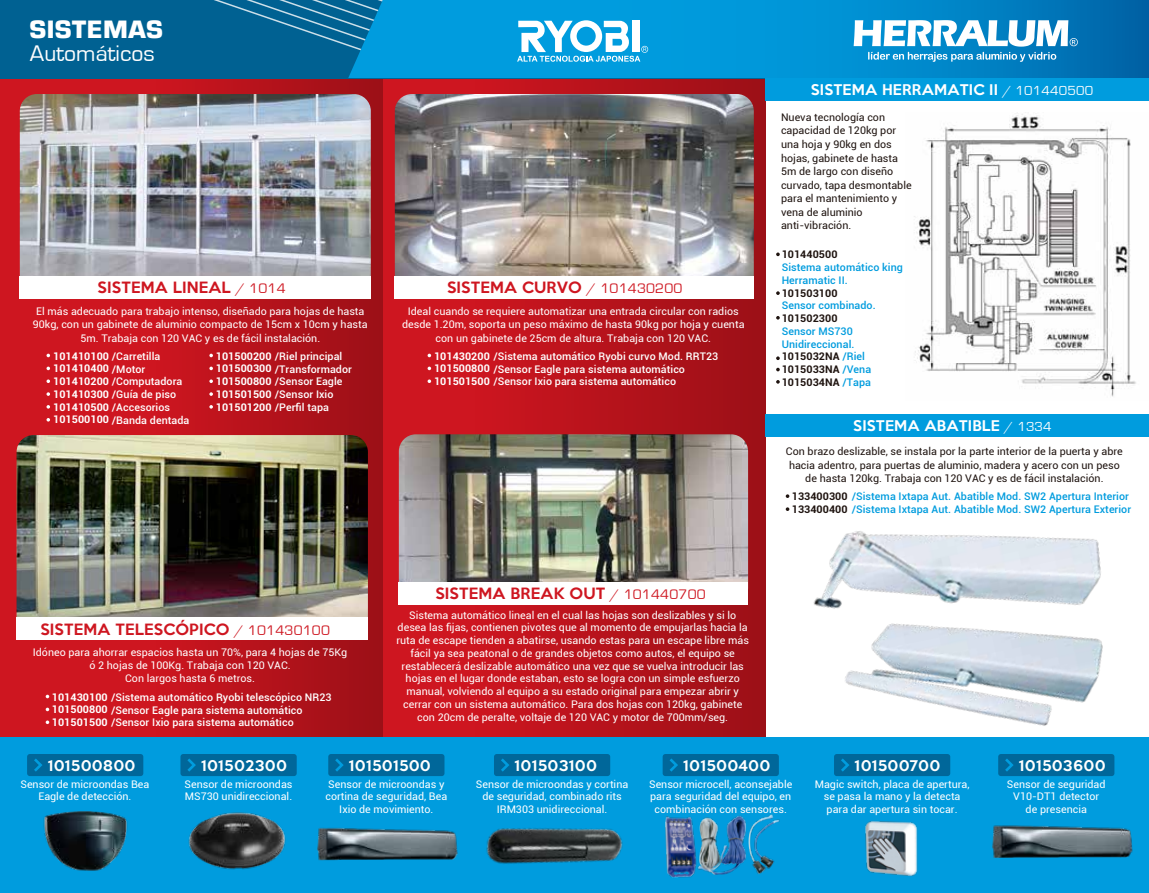
<style>
.page{position:relative;width:1149px;height:893px;background:#fff}
.page>*{position:absolute;margin:0;border:0;box-sizing:border-box;transform-origin:0 0}
.t1{font:23.25px "Eurostile";color:#fff}
.t2{font:700 23.25px "Eurostile";letter-spacing:.015em;color:#fff}
.t3{font:500 14.25px "Keep Calm";letter-spacing:.015em;color:#ce1620}
.t4{font:500 13.5px "Keep Calm";letter-spacing:.015em;color:#fff}
.t5{font:10.5px/12.6px "Roboto";color:#fff;text-align:center}
.t6{font:500 10.5px/12.8px "Roboto";letter-spacing:.005em;color:#fff}
.t7{font:10.5px/13.5px "Roboto";color:#1f1410;text-align:center}
.t8{font:500 10.5px/12.8px "Roboto";letter-spacing:.005em;color:#009cde}
.t9{font:700 10.5px "Roboto";letter-spacing:.005em;color:#1f1410}
.s1{font-family:"Eurostile";font-weight:400}
.s2{font-weight:700}
.s3{font-weight:700;color:#1f1410}
</style>
<div class="page">
<img style="left:914px;top:114px;width:222px;height:283px">
<div style="left:0;top:78px;width:765px;height:659px;background:#ce1620"></div>
<div style="left:154px;top:78px;width:229px;height:659px;background:linear-gradient(to right,#cd151f,#9c1118)"></div>
<div style="left:472px;top:78px;width:293px;height:659px;background:linear-gradient(to right,#ce151f,#9b1017)"></div>
<img style="left:813px;top:531px;width:290px;height:195px">
<div style="left:0;top:0;width:1148px;height:78px;background:#006192"></div>
<svg style="left:214px;top:0;width:134px;height:46px"></svg>
<svg style="left:348px;top:0;width:800px;height:78px;background:#018fd0"></svg>
<svg style="left:853px;top:20px;width:224px;height:42px;background:#6fb8de"></svg>
<svg style="left:517px;top:20px;width:131px;height:42px;background:#72c8ec"></svg>
<img style="left:20px;top:94px;width:350px;height:182px">
<img style="left:394px;top:94px;width:359px;height:182px">
<div style="left:20px;top:276px;width:350px;height:23px;background:#fff"></div>
<svg style="left:46px;top:354px;width:4px;height:3px"></svg>
<svg style="left:46px;top:367px;width:4px;height:3px"></svg>
<svg style="left:46px;top:379px;width:4px;height:4px"></svg>
<svg style="left:46px;top:392px;width:4px;height:4px"></svg>
<svg style="left:46px;top:405px;width:4px;height:4px"></svg>
<svg style="left:46px;top:418px;width:4px;height:4px"></svg>
<svg style="left:209px;top:354px;width:4px;height:3px"></svg>
<svg style="left:209px;top:367px;width:4px;height:3px"></svg>
<svg style="left:209px;top:379px;width:4px;height:4px"></svg>
<svg style="left:209px;top:392px;width:4px;height:4px"></svg>
<svg style="left:209px;top:405px;width:4px;height:4px"></svg>
<div style="left:394px;top:276px;width:359px;height:23px;background:#fff"></div>
<svg style="left:427px;top:354px;width:4px;height:3px"></svg>
<svg style="left:427px;top:367px;width:4px;height:3px"></svg>
<svg style="left:427px;top:379px;width:4px;height:4px"></svg>
<div style="left:0;top:737px;width:1148px;height:156px;background:#009cde"></div>
<div style="left:27px;top:754px;width:116px;height:22px;background:#00679a"></div>
<img style="left:43px;top:811px;width:85px;height:60px">
<div style="left:180px;top:754px;width:116px;height:22px;background:#00679a"></div>
<img style="left:188px;top:812px;width:98px;height:58px">
<div style="left:328px;top:754px;width:116px;height:22px;background:#00679a"></div>
<img style="left:317px;top:828px;width:141px;height:33px">
<div style="left:494px;top:754px;width:116px;height:22px;background:#00679a"></div>
<img style="left:486px;top:828px;width:137px;height:36px">
<div style="left:662px;top:754px;width:116px;height:22px;background:#00679a"></div>
<img style="left:665px;top:814px;width:115px;height:64px">
<div style="left:998px;top:754px;width:115px;height:22px;background:#00679a"></div>
<div style="left:834px;top:754px;width:115px;height:22px;background:#00679a"></div>
<img style="left:865px;top:821px;width:53px;height:56px">
<img style="left:992px;top:825px;width:141px;height:33px">
<div style="left:765px;top:414px;width:383px;height:22px;background:#009cde"></div>
<svg style="left:785px;top:494px;width:4px;height:4px"></svg>
<svg style="left:785px;top:507px;width:4px;height:4px"></svg>
<svg style="left:776px;top:291px;width:3px;height:4px"></svg>
<svg style="left:776px;top:380px;width:3px;height:4px"></svg>
<div style="left:765px;top:78px;width:383px;height:23px;background:#009cde"></div>
<svg style="left:46px;top:720px;width:3px;height:4px"></svg>
<img style="left:17px;top:435px;width:351px;height:182px">
<div style="left:17px;top:617px;width:351px;height:23px;background:#fff"></div>
<img style="left:399px;top:434px;width:348px;height:148px">
<div style="left:399px;top:582px;width:348px;height:23px;background:#fff"></div>
<h1 class="t2" style="left:29px;top:15px;width:135px">SISTEMAS</h1>
<h1 class="t1" style="left:30px;top:41px;width:126px">Automáticos</h1>
<h2 class="t3" style="left:98px;top:275px;width:189px">SISTEMA LINEAL <span class="s1">/ 1014</span></h2>
<p class="t5" style="left:33px;top:304px;width:336px;line-height:13.5px">El más adecuado para trabajo intenso, diseñado para hojas de hasta<br>90kg, con un gabinete de aluminio compacto de 15cm x 10cm y hasta<br>5m. Trabaja con 120 VAC y es de fácil instalación.</p>
<p class="t6" style="left:53px;top:349px;width:138px"><span class="s2">101410100</span> /Carretilla<br><span class="s2">101410400</span> /Motor<br><span class="s2">101410200</span> /Computadora<br><span class="s2">101410300</span> /Guía de piso<br><span class="s2">101410500</span> /Accesorios<br><span class="s2">101500100</span> /Banda dentada</p>
<p class="t6" style="left:216px;top:349px;width:138px"><span class="s2">101500200</span> /Riel principal<br><span class="s2">101500300</span> /Transformador<br><span class="s2">101500800</span> /Sensor Eagle<br><span class="s2">101501500</span> /Sensor Ixio<br><span class="s2">101501200</span> /Perfil tapa</p>
<h2 class="t3" style="left:447px;top:275px;width:237px">SISTEMA CURVO <span class="s1">/ 101430200</span></h2>
<p class="t5" style="left:402px;top:304px;width:344px;line-height:13.5px">Ideal cuando se requiere automatizar una entrada circular con radios desde 1.20m, soporta un peso máximo de hasta 90kg por hoja y cuenta con un gabinete de 25cm de altura. Trabaja con 120 VAC.</p>
<p class="t6" style="left:434px;top:349px;width:285px"><span class="s2">101430200</span> /Sistema automático Ryobi curvo Mod. RRT23<br><span class="s2">101500800</span> /Sensor Eagle para sistema automático<br><span class="s2">101501500</span> /Sensor Ixio para sistema automático</p>
<p class="t4" style="left:810px;top:78px;width:284px">SISTEMA HERRAMATIC II <span class="s1">/ 101440500</span></p>
<p class="t7" style="left:780px;top:110px;width:132px;text-align:left">Nueva tecnología con capacidad de 120kg por una hoja y 90kg en dos hojas, gabinete de hasta<br>5m de largo con diseño curvado, tapa desmontable para el mantenimiento y vena de aluminio anti-vibración.</p>
<p class="t9" style="left:781px;top:247px;width:57px">101440500</p>
<p class="t8" style="left:781px;top:261px;width:123px">Sistema automático king<br>Herramatic II.</p>
<p class="t9" style="left:781px;top:285px;width:57px">101503100</p>
<p class="t8" style="left:781px;top:299px;width:95px">Sensor combinado.</p>
<p class="t9" style="left:781px;top:311px;width:57px">101502300</p>
<p class="t8" style="left:781px;top:324px;width:91px">Sensor MS730<br>Unidireccional.<br><span class="s3">1015032NA</span> /Riel<br><span class="s3">1015033NA</span> /Vena<br><span class="s3">1015034NA</span> /Tapa</p>
<p class="t4" style="left:853px;top:414px;width:200px">SISTEMA ABATIBLE <span class="s1">/ 1334</span></p>
<p class="t7" style="left:785px;top:444px;width:338px">Con brazo deslizable, se instala por la parte interior de la puerta y abre hacia adentro, para puertas de aluminio, madera y acero con un peso de hasta 120kg. Trabaja con 120 VAC y es de fácil instalación.</p>
<p class="t8" style="left:791px;top:490px;width:341px"><span class="s3">133400300</span> /Sistema Ixtapa Aut. Abatible Mod. SW2 Apertura Interior<br><span class="s3">133400400</span> /Sistema Ixtapa Aut. Abatible Mod. SW2 Apertura Exterior</p>
<h2 class="t3" style="left:435px;top:581px;width:272px">SISTEMA BREAK OUT <span class="s1">/ 101440700</span></h2>
<h2 class="t3" style="left:40px;top:617px;width:291px">SISTEMA TELESCÓPICO <span class="s1">/ 101430100</span></h2>
<p class="t5" style="left:396px;top:608px;width:354px">Sistema automático lineal en el cual las hojas son deslizables y si lo desea las fijas, contienen pivotes que al momento de empujarlas hacia la ruta de escape tienden a abatirse, usando estas para un escape libre más fácil ya sea peatonal o de grandes objetos como autos, el equipo se restablecerá deslizable automático una vez que se vuelva introducir las hojas en el lugar donde estaban, esto se logra con un simple esfuerzo manual, volviendo al equipo a su estado original para empezar abrir y cerrar con un sistema automático. Para dos hojas con 120kg, gabinete con 20cm de peralte, voltaje de 120 VAC y motor de 700mm/seg.</p>
<p class="t5" style="left:33px;top:645px;width:316px;line-height:13.4px">Idóneo para ahorrar espacios hasta un 70%, para 4 hojas de 75Kg ó 2 hojas de 100Kg. Trabaja con 120 VAC.<br>Con largos hasta 6 metros.</p>
<p class="t6" style="left:52px;top:690px;width:281px"><span class="s2">101430100</span> /Sistema automático Ryobi telescópico NR23<br><span class="s2">101500800</span> /Sensor Eagle para sistema automático<br><span class="s2">101501500</span> /Sensor Ixio para sistema automático</p>
<p class="t4" style="left:48px;top:754px;width:89px">101500800</p>
<p class="t4" style="left:201px;top:754px;width:87px">101502300</p>
<p class="t4" style="left:349px;top:754px;width:83px">101501500</p>
<p class="t4" style="left:514px;top:754px;width:84px">101503100</p>
<p class="t4" style="left:683px;top:754px;width:88px">101500400</p>
<p class="t4" style="left:854px;top:754px;width:87px">101500700</p>
<p class="t4" style="left:1018px;top:754px;width:88px">101503600</p>
<p class="t5" style="left:20px;top:777px;width:130px">Sensor de microondas Bea<br>Eagle de detección.</p>
<p class="t5" style="left:184px;top:777px;width:109px;text-align:left">Sensor de microondas<br>MS730 unidireccional.</p>
<p class="t5" style="left:325px;top:777px;width:123px">Sensor de microondas y cortina de seguridad, Bea<br>Ixio de movimiento.</p>
<p class="t5" style="left:475px;top:777px;width:154px">Sensor de microondas y cortina de seguridad, combinado rits<br>IRM303 unidireccional.</p>
<p class="t5" style="left:649px;top:777px;width:145px">Sensor microcell, aconsejable para seguridad del equipo, en combinación con sensores.</p>
<p class="t5" style="left:814px;top:777px;width:156px">Magic switch, placa de apertura, se pasa la mano y la detecta para dar apertura sin tocar.</p>
<p class="t5" style="left:1006px;top:777px;width:100px">Sensor de seguridad<br>V10-DT1 detector de presencia</p>
</div>
